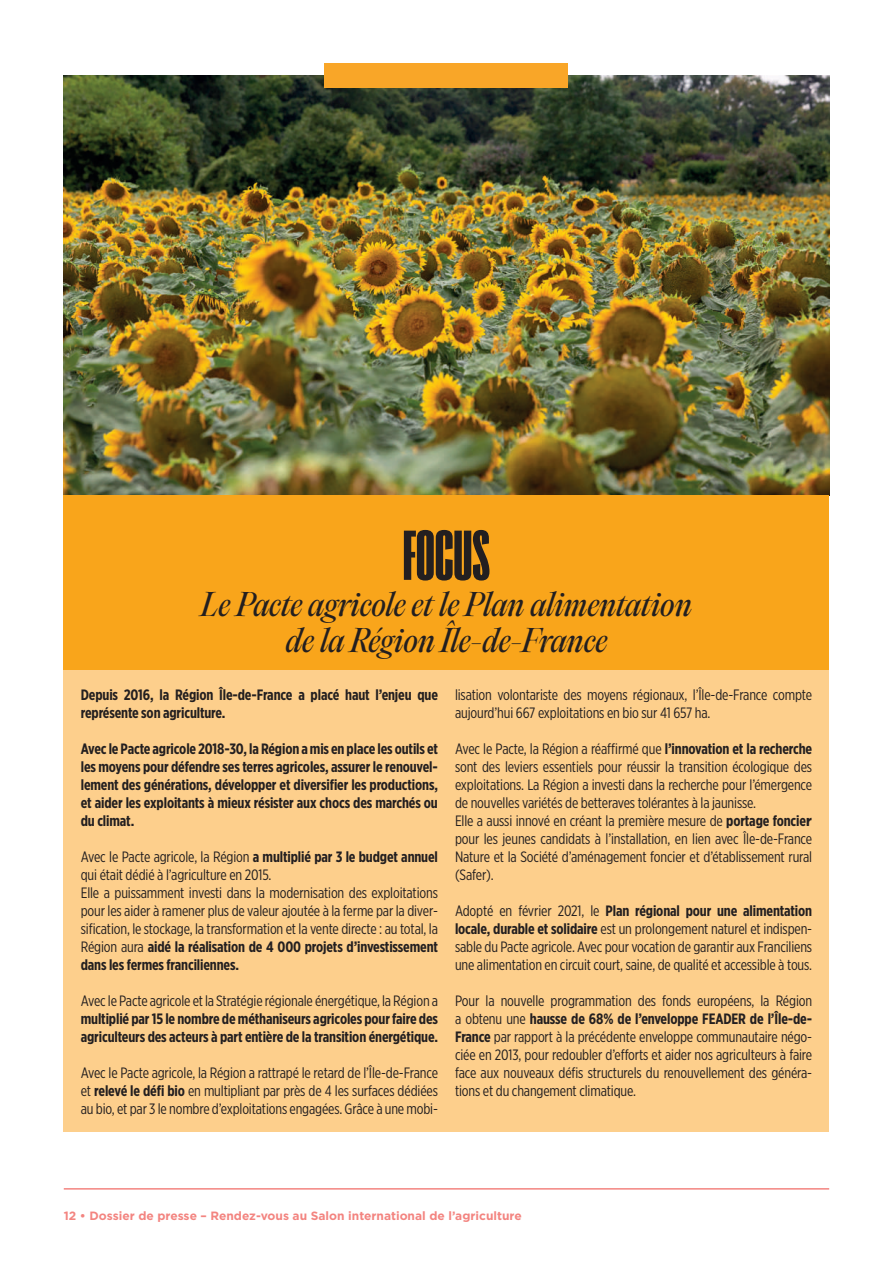
<style>
.page{position:relative;width:893px;height:1263px;background:#fff}
.page>*{position:absolute;margin:0;border:0;box-sizing:border-box;transform-origin:0 0}
.t1{font:900 72px "PP Right Grotesk Tall";color:#231f20}
.t2{font:italic 30px/36px "PP Editorial Old";letter-spacing:-.005em;color:#231f20;text-align:center}
.t3{font:15px/18px "Gotham X Narrow";letter-spacing:-.01em;color:#231f20}
.t4{font:700 15px/18px "Gotham X Narrow";letter-spacing:-.01em;color:#231f20}
.t5{font:700 12px "Gotham";color:#f38480}
.s1{font-weight:700}
.s2{font-family:"Gotham";font-weight:700}
</style>
<div class="page">
<img style="left:64px;top:76px;width:765px;height:420px">
<div style="left:325px;top:64px;width:243px;height:24px;background:#f9a628"></div>
<hr style="left:64px;top:1188px;width:765px;height:1px;background:#f38480">
<div style="left:64px;top:670px;width:765px;height:462px;background:#fdcf8c"></div>
<div style="left:64px;top:496px;width:765px;height:174px;background:#f9a51b"></div>
<h1 class="t1" style="left:403px;top:520px;width:89px">FOCUS</h1>
<h2 class="t2" style="left:201px;top:586px;width:492px">Le Pacte agricole et le Plan alimentation de la Région Île-de-France</h2>
<p class="t4" style="left:81px;top:685px;width:359px">Depuis 2016, la Région Île-de-France a placé haut l’enjeu que représente son agriculture.</p>
<p class="t4" style="left:81px;top:739px;width:359px;text-align:justify">Avec le Pacte agricole 2018-30, la Région a mis en place les outils et les moyens pour défendre ses terres agricoles, assurer le renouvel&shy;lement des générations, développer et diversifier les productions, et aider les exploitants à mieux résister aux chocs des marchés ou du climat.</p>
<p class="t3" style="left:81px;top:847px;width:359px">Avec le Pacte agricole, la Région <span class="s1">a multiplié par 3 le budget annuel </span>qui était dédié à l’agriculture en 2015.<br>Elle a puissamment investi dans la modernisation des exploitations pour les aider à ramener plus de valeur ajoutée à la ferme par la diver&shy;sification, le stockage, la transformation et la vente directe : au total, la Région aura <span class="s1">aidé la réalisation de 4 000 projets d’investissement dans les fermes franciliennes.</span></p>
<p class="t3" style="left:81px;top:991px;width:359px">Avec le Pacte agricole et la Stratégie régionale énergétique, la Région a</p>
<p class="t4" style="left:81px;top:1009px;width:359px">multiplié par 15 le nombre de méthaniseurs agricoles pour faire des agriculteurs des acteurs à part entière de la transition énergétique.</p>
<p class="t3" style="left:81px;top:1063px;width:359px;text-align:justify">Avec le Pacte agricole, la Région a rattrapé le retard de l’Île-de-France et <span class="s1">relevé le défi bio</span> en multipliant par près de 4 les surfaces dédiées au bio, et par 3 le nombre d’exploitations engagées. Grâce à une mobi-</p>
<p class="t3" style="left:455px;top:685px;width:359px">lisation volontariste des moyens régionaux, l’Île-de-France compte aujourd’hui 667 exploitations en bio sur 41 657 ha.</p>
<p class="t3" style="left:455px;top:739px;width:359px">Avec le Pacte, la Région a réaffirmé que <span class="s1">l’innovation et la recherche </span>sont des leviers essentiels pour réussir la transition écologique des exploitations. La Région a investi dans la recherche pour l’émergence de nouvelles variétés de betteraves tolérantes à la jaunisse.<br>Elle a aussi innové en créant la première mesure de <span class="s1">portage foncie</span><span class="s2">r </span>pour les jeunes candidats à l’installation, en lien avec Île-de-France Nature et la Société d’aménagement foncier et d’établissement rural (Safer).</p>
<p class="t3" style="left:455px;top:901px;width:359px;text-align:justify">Adopté en février 2021, le <span class="s1">Plan régional pour une alimentation locale, durable et solidaire</span> est un prolongement naturel et indispen&shy;sable du Pacte agricole. Avec pour vocation de garantir aux Franciliens une alimentation en circuit court, saine, de qualité et accessible à tous.</p>
<p class="t3" style="left:455px;top:991px;width:359px;text-align:justify">Pour la nouvelle programmation des fonds européens, la Région a obtenu une <span class="s1">hausse de 68% de l’enveloppe FEADER de l’Île-de-France</span> par rapport à la précédente enveloppe communautaire négo&shy;ciée en 2013, pour redoubler d’efforts et aider nos agriculteurs à faire face aux nouveaux défis structurels du renouvellement des généra&shy;tions et du changement climatique.</p>
<p class="t5" style="left:64px;top:1208px;width:459px">12 • Dossier de presse – Rendez-vous au Salon international de l’agriculture</p>
</div>
